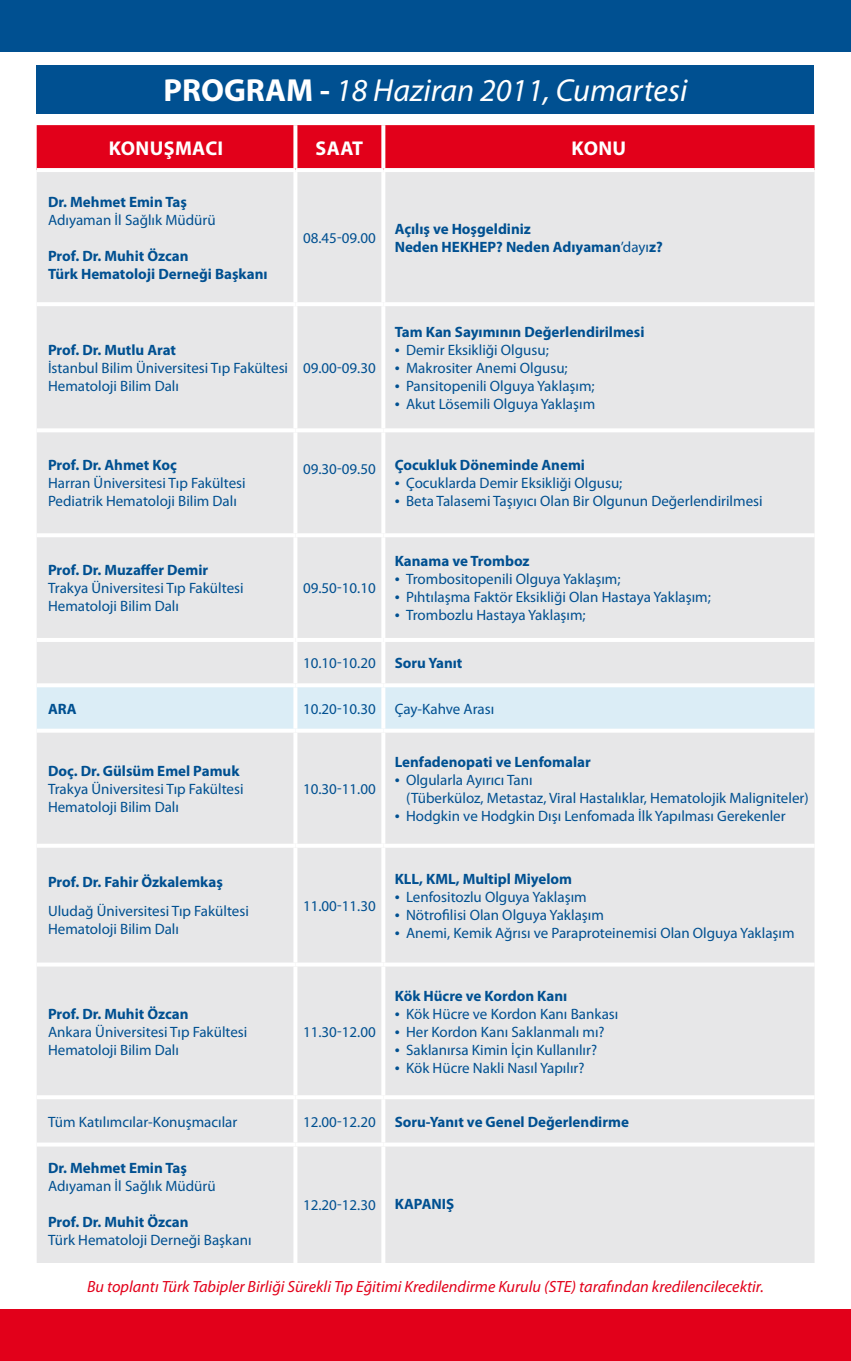
<style>
.page{position:relative;width:851px;height:1361px;background:#fff}
.page>*{position:absolute;margin:0;border:0;box-sizing:border-box;transform-origin:0 0}
.t1{font:italic 32px "Myriad Pro";color:#fff}
.t2{font:700 20px "Myriad Pro";letter-spacing:.02em;color:#fff}
.t3{font:italic 16.2px "Myriad Pro";color:#e2001a}
.t4{font:15px/18px "Myriad Pro";color:#005091}
.t5{font:700 15px/18px "Myriad Pro";color:#005091}
.s1{font-weight:700;font-style:normal}
.s2{font-weight:400}
.s3{font-size:18px}
</style>
<div class="page">
<div style="left:0;top:1310px;width:850px;height:51px;background:#e2001a"></div>
<div style="left:0;top:0;width:850px;height:51px;background:#005091"></div>
<div style="left:37px;top:65px;width:777px;height:48px;background:#005091"></div>
<div style="left:37px;top:125px;width:777px;height:43px;background:#e2001a"></div>
<div style="left:37px;top:172px;width:777px;height:1091px;background:#e7e7e8"></div>
<div style="left:37px;top:687px;width:777px;height:41px;background:#dbedf6"></div>
<svg style="left:293px;top:125px;width:4px;height:43px"></svg>
<svg style="left:381px;top:125px;width:4px;height:43px"></svg>
<hr style="left:293px;top:172px;width:4px;height:130px;background:#fff">
<hr style="left:381px;top:172px;width:4px;height:130px;background:#fff">
<hr style="left:37px;top:302px;width:258px;height:4px;background:#fff">
<hr style="left:295px;top:302px;width:88px;height:4px;background:#fff">
<hr style="left:293px;top:306px;width:4px;height:122px;background:#fff">
<hr style="left:383px;top:302px;width:431px;height:4px;background:#fff">
<hr style="left:381px;top:306px;width:4px;height:122px;background:#fff">
<hr style="left:37px;top:428px;width:258px;height:4px;background:#fff">
<hr style="left:295px;top:428px;width:88px;height:4px;background:#fff">
<hr style="left:293px;top:432px;width:4px;height:101px;background:#fff">
<hr style="left:383px;top:428px;width:431px;height:4px;background:#fff">
<hr style="left:381px;top:432px;width:4px;height:101px;background:#fff">
<hr style="left:37px;top:533px;width:258px;height:4px;background:#fff">
<hr style="left:295px;top:533px;width:88px;height:4px;background:#fff">
<hr style="left:293px;top:537px;width:4px;height:101px;background:#fff">
<hr style="left:383px;top:533px;width:431px;height:4px;background:#fff">
<hr style="left:381px;top:537px;width:4px;height:101px;background:#fff">
<hr style="left:37px;top:638px;width:258px;height:4px;background:#fff">
<hr style="left:295px;top:638px;width:88px;height:4px;background:#fff">
<hr style="left:293px;top:642px;width:4px;height:41px;background:#fff">
<hr style="left:383px;top:638px;width:431px;height:4px;background:#fff">
<hr style="left:381px;top:642px;width:4px;height:41px;background:#fff">
<hr style="left:37px;top:683px;width:258px;height:4px;background:#fff">
<hr style="left:295px;top:683px;width:88px;height:4px;background:#fff">
<svg style="left:293px;top:687px;width:4px;height:41px"></svg>
<hr style="left:383px;top:683px;width:431px;height:4px;background:#fff">
<svg style="left:381px;top:687px;width:4px;height:41px"></svg>
<svg style="left:37px;top:728px;width:258px;height:4px"></svg>
<svg style="left:295px;top:728px;width:88px;height:4px"></svg>
<hr style="left:293px;top:732px;width:4px;height:112px;background:#fff">
<svg style="left:383px;top:728px;width:431px;height:4px"></svg>
<hr style="left:381px;top:732px;width:4px;height:112px;background:#fff">
<hr style="left:37px;top:844px;width:258px;height:4px;background:#fff">
<hr style="left:295px;top:844px;width:88px;height:4px;background:#fff">
<hr style="left:293px;top:848px;width:4px;height:114px;background:#fff">
<hr style="left:383px;top:844px;width:431px;height:4px;background:#fff">
<hr style="left:381px;top:848px;width:4px;height:114px;background:#fff">
<svg style="left:37px;top:962px;width:258px;height:4px"></svg>
<svg style="left:295px;top:962px;width:88px;height:4px"></svg>
<hr style="left:293px;top:966px;width:4px;height:129px;background:#fff">
<svg style="left:383px;top:962px;width:431px;height:4px"></svg>
<hr style="left:381px;top:966px;width:4px;height:129px;background:#fff">
<hr style="left:37px;top:1095px;width:258px;height:4px;background:#fff">
<hr style="left:295px;top:1095px;width:88px;height:4px;background:#fff">
<hr style="left:293px;top:1099px;width:4px;height:43px;background:#fff">
<hr style="left:383px;top:1095px;width:431px;height:4px;background:#fff">
<hr style="left:381px;top:1099px;width:4px;height:43px;background:#fff">
<svg style="left:37px;top:1142px;width:258px;height:4px"></svg>
<svg style="left:295px;top:1142px;width:88px;height:4px"></svg>
<hr style="left:293px;top:1146px;width:4px;height:117px;background:#fff">
<svg style="left:383px;top:1142px;width:431px;height:4px"></svg>
<hr style="left:381px;top:1146px;width:4px;height:117px;background:#fff">
<h1 class="t1" style="left:164px;top:71px;width:525px"><span class="s1">PROGRAM -</span> 18 Haziran 2011, Cumartesi</h1>
<h2 class="t2" style="left:109px;top:135px;width:116px">konuşmacı</h2>
<h2 class="t2" style="left:315px;top:135px;width:25px">saat</h2>
<h2 class="t2" style="left:571px;top:135px;width:56px">konu</h2>
<p class="t5" style="left:48px;top:192px;width:140px">Dr. Mehmet Emin Taş</p>
<p class="t4" style="left:48px;top:210px;width:169px">Adıyaman İl Sağlık Müdürü</p>
<p class="t5" style="left:48px;top:246px;width:221px">Prof. Dr. Muhit Özcan<br>Türk Hematoloji Derneği Başkanı</p>
<p class="t4" style="left:303px;top:228px;width:74px">08.45-09.00</p>
<p class="t5" style="left:394px;top:219px;width:269px">Açılış ve Hoşgeldiniz<br>Neden HEKHEP? Neden Adıyaman<span class="s2">’dayı</span>z?</p>
<p class="t5" style="left:48px;top:340px;width:129px">Prof. Dr. Mutlu Arat</p>
<p class="t4" style="left:48px;top:359px;width:241px">İstanbul Bilim Üniversitesi Tıp Fakültesi<br>Hematoloji Bilim Dalı</p>
<p class="t4" style="left:303px;top:359px;width:74px">09.00-09.30</p>
<p class="t5" style="left:394px;top:322px;width:251px">Tam Kan Sayımının Değerlendirilmesi</p>
<p class="t4" style="left:394px;top:341px;width:156px"><span class="s3">•</span> Demir Eksikliği Olgusu;</p>
<p class="t4" style="left:394px;top:359px;width:174px"><span class="s3">•</span> Makrositer Anemi Olgusu;</p>
<p class="t4" style="left:394px;top:377px;width:201px"><span class="s3">•</span> Pansitopenili Olguya Yaklaşım;</p>
<p class="t4" style="left:394px;top:395px;width:202px"><span class="s3">•</span> Akut Lösemili Olguya Yaklaşım</p>
<p class="t5" style="left:48px;top:456px;width:130px">Prof. Dr. Ahmet Koç</p>
<p class="t4" style="left:48px;top:474px;width:199px">Harran Üniversitesi Tıp Fakültesi<br>Pediatrik Hematoloji Bilim Dalı</p>
<p class="t4" style="left:303px;top:460px;width:74px">09.30-09.50</p>
<p class="t5" style="left:394px;top:456px;width:192px">Çocukluk Döneminde Anemi</p>
<p class="t4" style="left:394px;top:474px;width:229px"><span class="s3">•</span> Çocuklarda Demir Eksikliği Olgusu;</p>
<p class="t4" style="left:394px;top:492px;width:369px"><span class="s3">•</span> Beta Talasemi Taşıyıcı Olan Bir Olgunun Değerlendirilmesi</p>
<p class="t5" style="left:48px;top:561px;width:162px">Prof. Dr. Muzaffer Demir</p>
<p class="t4" style="left:48px;top:579px;width:197px">Trakya Üniversitesi Tıp Fakültesi<br>Hematoloji Bilim Dalı</p>
<p class="t4" style="left:303px;top:579px;width:74px">09.50-10.10</p>
<p class="t5" style="left:394px;top:552px;width:136px">Kanama ve Tromboz</p>
<p class="t4" style="left:394px;top:570px;width:227px"><span class="s3">•</span> Trombositopenili Olguya Yaklaşım;</p>
<p class="t4" style="left:394px;top:588px;width:318px"><span class="s3">•</span> Pıhtılaşma Faktör Eksikliği Olan Hastaya Yaklaşım;</p>
<p class="t4" style="left:394px;top:606px;width:192px"><span class="s3">•</span> Trombozlu Hastaya Yaklaşım;</p>
<p class="t4" style="left:303px;top:654px;width:74px">10.10-10.20</p>
<p class="t5" style="left:394px;top:654px;width:69px">Soru Yanıt</p>
<p class="t5" style="left:48px;top:699px;width:30px">ARA</p>
<p class="t4" style="left:303px;top:699px;width:74px">10.20-10.30</p>
<p class="t4" style="left:394px;top:699px;width:101px">Çay-Kahve Arası</p>
<p class="t5" style="left:48px;top:761px;width:193px">Doç. Dr. Gülsüm Emel Pamuk</p>
<p class="t4" style="left:48px;top:779px;width:197px">Trakya Üniversitesi Tıp Fakültesi<br>Hematoloji Bilim Dalı</p>
<p class="t4" style="left:303px;top:779px;width:74px">10.30-11.00</p>
<p class="t5" style="left:48px;top:873px;width:176px">Prof. Dr. Fahir Özkalemkaş</p>
<p class="t4" style="left:48px;top:902px;width:202px">Uludağ Üniversitesi Tıp Fakültesi<br>Hematoloji Bilim Dalı</p>
<p class="t4" style="left:303px;top:896px;width:74px">11.00-11.30</p>
<p class="t5" style="left:48px;top:1004px;width:142px">Prof. Dr. Muhit Özcan</p>
<p class="t4" style="left:48px;top:1022px;width:201px">Ankara Üniversitesi Tıp Fakültesi<br>Hematoloji Bilim Dalı</p>
<p class="t4" style="left:303px;top:1022px;width:74px">11.30-12.00</p>
<p class="t5" style="left:394px;top:752px;width:198px">Lenfadenopati ve Lenfomalar</p>
<p class="t4" style="left:406px;top:770px;width:404px;text-indent:-11px"><span class="s3">•</span> Olgularla Ayırıcı Tanı<br>(Tüberküloz, Metastaz, Viral Hastalıklar, Hematolojik Maligniteler)</p>
<p class="t4" style="left:394px;top:806px;width:392px"><span class="s3">•</span> Hodgkin ve Hodgkin Dışı Lenfomada İlk Yapılması Gerekenler</p>
<p class="t5" style="left:394px;top:869px;width:179px">KLL, KML, Multipl Miyelom</p>
<p class="t4" style="left:394px;top:887px;width:193px"><span class="s3">•</span> Lenfositozlu Olguya Yaklaşım</p>
<p class="t4" style="left:394px;top:905px;width:211px"><span class="s3">•</span> Nötrofilisi Olan Olguya Yaklaşım</p>
<p class="t4" style="left:394px;top:923px;width:401px"><span class="s3">•</span> Anemi, Kemik Ağrısı ve Paraproteinemisi Olan Olguya Yaklaşım</p>
<p class="t5" style="left:394px;top:986px;width:174px">Kök Hücre ve Kordon Kanı</p>
<p class="t4" style="left:394px;top:1004px;width:225px"><span class="s3">•</span> Kök Hücre ve Kordon Kanı Bankası</p>
<p class="t4" style="left:394px;top:1022px;width:211px"><span class="s3">•</span> Her Kordon Kanı Saklanmalı mı?</p>
<p class="t4" style="left:394px;top:1040px;width:204px"><span class="s3">•</span> Saklanırsa Kimin İçin Kullanılır?</p>
<p class="t4" style="left:394px;top:1058px;width:191px"><span class="s3">•</span> Kök Hücre Nakli Nasıl Yapılır?</p>
<p class="t4" style="left:48px;top:1112px;width:191px">Tüm Katılımcılar-Konuşmacılar</p>
<p class="t4" style="left:303px;top:1112px;width:74px">12.00-12.20</p>
<p class="t5" style="left:394px;top:1112px;width:236px">Soru-Yanıt ve Genel Değerlendirme</p>
<p class="t5" style="left:48px;top:1159px;width:140px">Dr. Mehmet Emin Taş</p>
<p class="t4" style="left:48px;top:1177px;width:169px">Adıyaman İl Sağlık Müdürü</p>
<p class="t5" style="left:48px;top:1213px;width:142px">Prof. Dr. Muhit Özcan</p>
<p class="t4" style="left:48px;top:1231px;width:205px">Türk Hematoloji Derneği Başkanı</p>
<p class="t4" style="left:303px;top:1195px;width:74px">12.20-12.30</p>
<p class="t5" style="left:394px;top:1195px;width:45px">KAPANIŞ</p>
<p class="t3" style="left:87px;top:1276px;width:678px">Bu toplantı Türk Tabipler Birliği Sürekli Tıp Eğitimi Kredilendirme Kurulu (STE) tarafından kredilencilecektir.</p>
</div>
